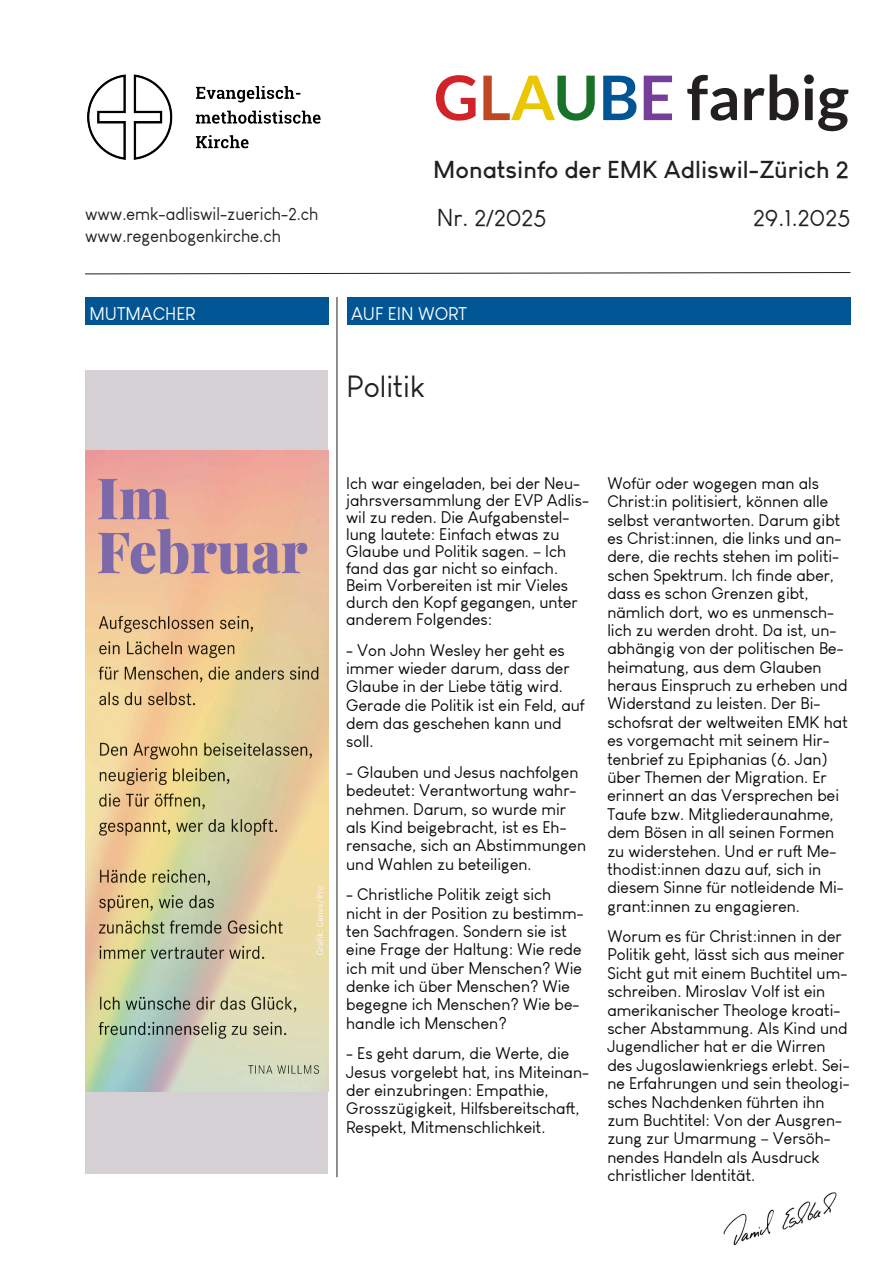
<style>
.page{position:relative;width:893px;height:1263px;background:#fff}
.page>*{position:absolute;margin:0;border:0;box-sizing:border-box;transform-origin:0 0}
.t1{font:700 61.5px "Lato";color:#231f20}
.t2{font:30px "Louis George Cafe";color:#231f20}
.t3{font:700 24px "Louis George Cafe";color:#231f20}
.t4{font:24px "Louis George Cafe";color:#231f20}
.t5{font:18px/21.6px "Louis George Cafe";color:#231f20;scale:.94 1}
.t6{font:18px "Louis George Cafe";color:#fff}
.t7{font:16.5px/18.5px "Louis George Cafe";color:#080704}
.s1{color:#d1232a}
.s2{color:#be4820}
.s3{color:#eac702}
.s4{color:#1a7229}
.s5{color:#005594}
.s6{color:#753e98}
</style>
<div class="page">
<img style="left:87px;top:75px;width:233px;height:84px">
<svg style="left:85px;top:272px;width:766px;height:3px"></svg>
<hr style="left:337px;top:297px;width:1px;height:880px;background:#231f20">
<div style="left:85px;top:298px;width:244px;height:27px;background:#005594"></div>
<div style="left:347px;top:298px;width:503px;height:27px;background:#005594"></div>
<div style="left:86px;top:370px;width:242px;height:804px;background:#d4d0d4"></div>
<img style="left:86px;top:450px;width:242px;height:641px">
<img style="left:723px;top:1192px;width:114px;height:54px">
<h1 class="t1" style="left:434px;top:71px;width:417px"><span class="s1">G</span><span class="s2">L</span><span class="s3">A</span><span class="s4">U</span><span class="s5">B</span><span class="s6">E</span> farbig</h1>
<h3 class="t3" style="left:433px;top:156px;width:417px">Monatsinfo der EMK Adliswil-Zürich 2</h3>
<p class="t5" style="left:85px;top:203px;width:250px">www.emk-adliswil-zuerich-2.ch www.regenbogenkirche.ch</p>
<h3 class="t4" style="left:437px;top:204px;width:111px">Nr. 2/2025</h3>
<h3 class="t4" style="left:753px;top:204px;width:99px">29.1.2025</h3>
<p class="t6" style="left:90px;top:303px;width:107px">MUTMACHER</p>
<p class="t6" style="left:351px;top:303px;width:117px">AUF EIN WORT</p>
<h2 class="t2" style="left:347px;top:370px;width:80px">Politik</h2>
<p class="t7" style="left:346px;top:475px;width:244px;line-height:17.1px">Ich war eingeladen, bei der Neu&shy;jahrsversammlung der EVP Adlis&shy;wil zu reden. Die Aufgabenstel&shy;lung lautete: Einfach etwas zu<br>Glaube und Politik sagen. – Ich fand das gar nicht so einfach.<br>Beim Vorbereiten ist mir Vieles durch den Kopf gegangen, unter anderem Folgendes:</p>
<p class="t7" style="left:346px;top:641px;width:240px">- Von John Wesley her geht es immer wieder darum, dass der<br>Glaube in der Liebe tätig wird.<br>Gerade die Politik ist ein Feld, auf dem das geschehen kann und soll.</p>
<p class="t7" style="left:346px;top:763px;width:241px">- Glauben und Jesus nachfolgen bedeutet: Verantwortung wahr&shy;nehmen. Darum, so wurde mir als Kind beigebracht, ist es Eh&shy;rensache, sich an Abstimmungen und Wahlen zu beteiligen.</p>
<p class="t7" style="left:346px;top:885px;width:239px">- Christliche Politik zeigt sich nicht in der Position zu bestimm&shy;ten Sachfragen. Sondern sie ist eine Frage der Haltung: Wie rede ich mit und über Menschen? Wie denke ich über Menschen? Wie begegne ich Menschen? Wie be&shy;handle ich Menschen?</p>
<p class="t7" style="left:346px;top:1044px;width:244px">- Es geht darum, die Werte, die<br>Jesus vorgelebt hat, ins Miteinan&shy;der einzubringen: Empathie,<br>Grosszügigkeit, Hilfsbereitschaft,<br>Respekt, Mitmenschlichkeit.</p>
<p class="t7" style="left:607px;top:474px;width:242px">Wofür oder wogegen man als<br>Christ:in politisiert, können alle selbst verantworten. Darum gibt es Christ:innen, die links und an&shy;dere, die rechts stehen im politi&shy;schen Spektrum. Ich finde aber, dass es schon Grenzen gibt, nämlich dort, wo es unmensch&shy;lich zu werden droht. Da ist, un&shy;abhängig von der politischen Be&shy;heimatung, aus dem Glauben heraus Einspruch zu erheben und<br>Widerstand zu leisten. Der Bi&shy;schofsrat der weltweiten EMK hat es vorgemacht mit seinem Hir&shy;tenbrief zu Epiphanias (6. Jan) über Themen der Migration. Er erinnert an das Versprechen bei<br>Taufe bzw. Mitgliederaunahme, dem Bösen in all seinen Formen zu widerstehen. Und er ruft Me&shy;thodist:innen dazu auf, sich in diesem Sinne für notleidende Mi&shy;grant:innen zu engagieren.</p>
<p class="t7" style="left:607px;top:927px;width:244px">Worum es für Christ:innen in der<br>Politik geht, lässt sich aus meiner<br>Sicht gut mit einem Buchtitel um&shy;schreiben. Miroslav Volf ist ein amerikanischer Theologe kroati&shy;scher Abstammung. Als Kind und<br>Jugendlicher hat er die Wirren des Jugoslawienkriegs erlebt. Sei&shy;ne Erfahrungen und sein theologi&shy;sches Nachdenken führten ihn zum Buchtitel: Von der Ausgren&shy;zung zur Umarmung – Versöh&shy;nendes Handeln als Ausdruck christlicher Identität.</p>
</div>
